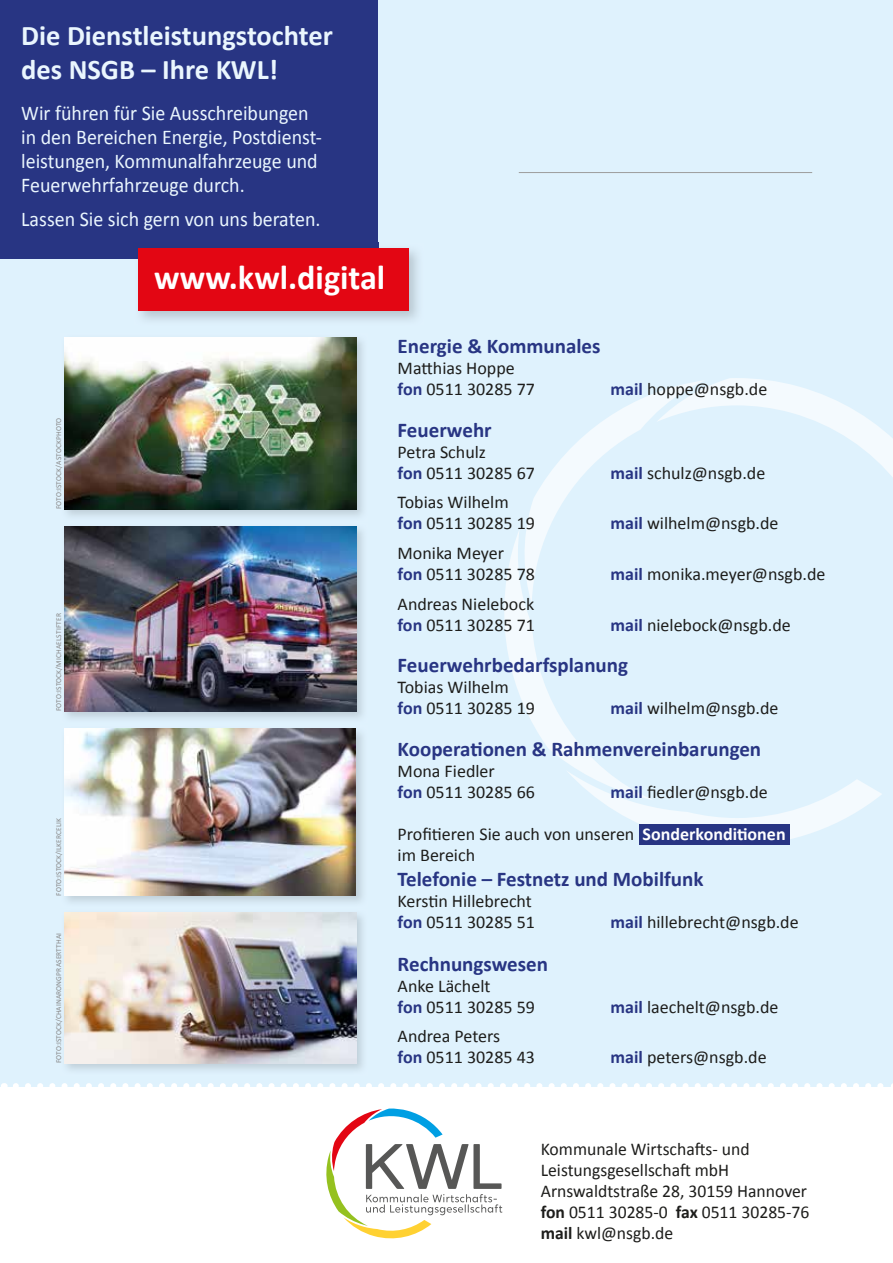
<style>
.page{position:relative;width:893px;height:1263px;background:#dff2fd}
.page>*{position:absolute;margin:0;border:0;box-sizing:border-box;transform-origin:0 0}
.t1{font:700 34.8px "Calibri";color:#fff}
.t2{font:700 28.5px/34.2px "Calibri";color:#eaf6fe}
.t3{font:21px/24px "Calibri";color:#eaf6fe;scale:.95 1}
.t4{font:700 21px "Calibri";color:#283583}
.t5{font:18px/21px "Calibri";color:#1d1d1b}
.t6{font:7.5px "Calibri";letter-spacing:.015em;color:#878787}
.s1{font-weight:700;color:#283583}
.s2{font-weight:700;color:#fff}
.s3{font-weight:700}
</style>
<div class="page">
<svg style="left:504px;top:378px;width:389px;height:467px"></svg>
<hr style="left:519px;top:172px;width:293px;height:1px;background:#9d9d9c">
<div style="left:0;top:0;width:378px;height:259px;background:#283583"></div>
<div style="left:0;top:1087px;width:893px;height:176px;background:#fff"></div>
<svg style="left:16px;top:1083px;width:877px;height:4px"></svg>
<img style="left:138px;top:243px;width:280px;height:77px">
<img style="left:138px;top:243px;width:240px;height:16px">
<div style="left:139px;top:248px;width:270px;height:62px;background:#e30613"></div>
<img style="left:64px;top:337px;width:299px;height:179px">
<img style="left:65px;top:337px;width:291px;height:172px">
<img style="left:64px;top:526px;width:299px;height:192px">
<img style="left:65px;top:526px;width:291px;height:185px">
<img style="left:64px;top:728px;width:299px;height:342px">
<img style="left:65px;top:729px;width:291px;height:167px">
<img style="left:65px;top:913px;width:291px;height:150px">
<svg style="left:326px;top:1108px;width:176px;height:131px"></svg>
<div style="left:639px;top:824px;width:150px;height:21px;background:#283583"></div>
<h2 class="t2" style="left:21px;top:18px;width:313px">Die Dienstleistungstochter des NSGB – Ihre KWL!</h2>
<p class="t3" style="left:21px;top:101px;width:318px">Wir führen für Sie Ausschreibungen in den Bereichen Energie, Postdienst&shy;leistungen, Kommunalfahrzeuge und Feuerwehrfahrzeuge durch.</p>
<p class="t3" style="left:21px;top:207px;width:317px">Lassen Sie sich gern von uns beraten.</p>
<h1 class="t1" style="left:154px;top:253px;width:233px">www.kwl.digital</h1>
<p class="t6" style="left:53px;top:509px;width:93px;rotate:-90deg">FOTO: ISTOCK/A STOCKPHOTO</p>
<p class="t6" style="left:53px;top:711px;width:100px;rotate:-90deg">FOTO: ISTOCK/MICHAEL STIFTER</p>
<p class="t6" style="left:53px;top:896px;width:79px;rotate:-90deg">FOTO: ISTOCK/ILKERCELIK</p>
<p class="t6" style="left:53px;top:1063px;width:132px;rotate:-90deg">FOTO: ISTOCK/CHAINARONG PRASERTTHAI</p>
<p class="t4" style="left:398px;top:331px;width:204px">Energie &amp; Kommunales</p>
<p class="t5" style="left:398px;top:357px;width:139px">Matthias Hoppe <span class="s1">fon</span> 0511 30285 77</p>
<p class="t4" style="left:398px;top:415px;width:96px">Feuerwehr</p>
<p class="t5" style="left:398px;top:441px;width:139px">Petra Schulz<br><span class="s1">fon</span> 0511 30285 67</p>
<p class="t5" style="left:398px;top:491px;width:139px">Tobias Wilhelm <span class="s1">fon</span> 0511 30285 19</p>
<p class="t5" style="left:398px;top:542px;width:139px">Monika Meyer<br><span class="s1">fon</span> 0511 30285 78</p>
<p class="t5" style="left:398px;top:592px;width:139px">Andreas Nielebock <span class="s1">fon</span> 0511 30285 71</p>
<p class="t5" style="left:611px;top:378px;width:158px"><span class="s1">mail</span> hoppe@nsgb.de</p>
<p class="t5" style="left:611px;top:462px;width:156px"><span class="s1">mail</span> schulz@nsgb.de</p>
<p class="t5" style="left:611px;top:512px;width:169px"><span class="s1">mail</span> wilhelm@nsgb.de</p>
<p class="t5" style="left:611px;top:563px;width:216px"><span class="s1">mail</span> monika.meyer@nsgb.de</p>
<p class="t5" style="left:611px;top:613px;width:182px"><span class="s1">mail</span> nielebock@nsgb.de</p>
<p class="t4" style="left:398px;top:650px;width:232px">Feuerwehrbedarfsplanung</p>
<p class="t5" style="left:398px;top:676px;width:139px">Tobias Wilhelm <span class="s1">fon</span> 0511 30285 19</p>
<p class="t5" style="left:611px;top:697px;width:169px"><span class="s1">mail</span> wilhelm@nsgb.de</p>
<p class="t4" style="left:398px;top:734px;width:365px">Kooperationen &amp; Rahmenvereinbarungen</p>
<p class="t5" style="left:398px;top:760px;width:139px">Mona Fiedler<br><span class="s1">fon</span> 0511 30285 66</p>
<p class="t5" style="left:611px;top:781px;width:159px"><span class="s1">mail</span> fiedler@nsgb.de</p>
<p class="t5" style="left:398px;top:822px;width:390px;line-height:21.6px">Profitieren Sie auch von unseren <span class="s2">Sonderkonditionen </span>im Bereich</p>
<p class="t4" style="left:398px;top:864px;width:307px">Telefonie – Festnetz und Mobilfunk</p>
<p class="t5" style="left:398px;top:890px;width:139px">Kerstin Hillebrecht <span class="s1">fon</span> 0511 30285 51</p>
<p class="t5" style="left:611px;top:911px;width:190px"><span class="s1">mail</span> hillebrecht@nsgb.de</p>
<p class="t4" style="left:398px;top:949px;width:152px">Rechnungswesen</p>
<p class="t5" style="left:398px;top:974px;width:139px">Anke Lächelt<br><span class="s1">fon</span> 0511 30285 59</p>
<p class="t5" style="left:398px;top:1025px;width:139px">Andrea Peters<br><span class="s1">fon</span> 0511 30285 43</p>
<p class="t5" style="left:611px;top:995px;width:169px"><span class="s1">mail</span> laechelt@nsgb.de</p>
<p class="t5" style="left:611px;top:1046px;width:158px"><span class="s1">mail</span> peters@nsgb.de</p>
<p class="t5" style="left:541px;top:1138px;width:270px">Kommunale Wirtschafts- und<br>Leistungsgesellschaft mbH<br>Arnswaldtstraße 28, 30159 Hannover <span class="s3">fon</span> 0511 30285-0 <span class="s3">fax</span> 0511 30285-76 <span class="s3">mail</span> kwl@nsgb.de</p>
</div>
